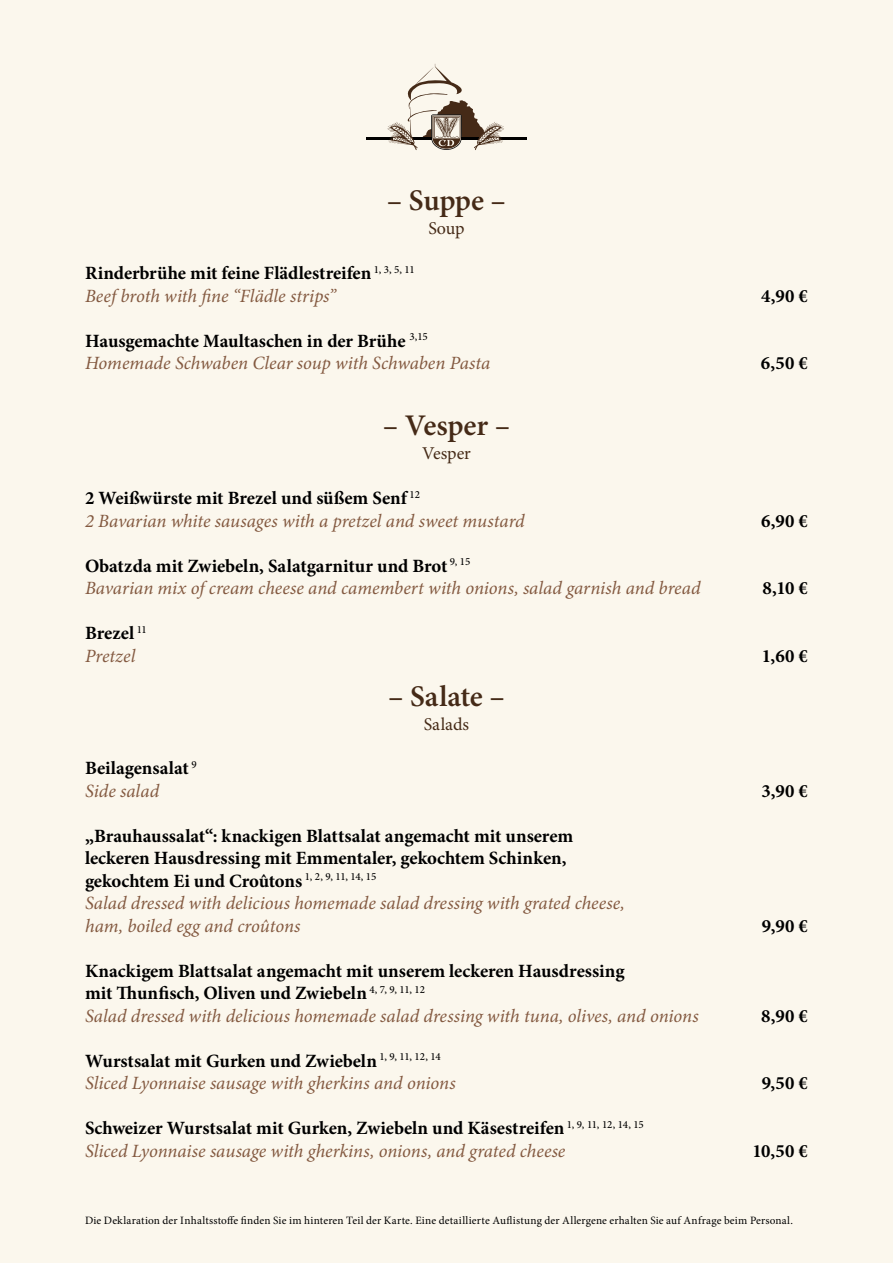
<style>
.page{position:relative;width:893px;height:1263px;background:#fbf7ed}
.page>*{position:absolute;margin:0;border:0;box-sizing:border-box;transform-origin:0 0}
.t1{font:600 30px "Minion Pro";letter-spacing:-.01em;color:#452a17}
.t2{font:700 18.75px/22.5px "Minion Pro";letter-spacing:-.005em;color:#000}
.t3{font:italic 18.75px/22.5px "Minion Pro";letter-spacing:-.005em;color:#835940}
.t4{font:18px "Minion Pro";color:#452a17}
.t5{font:11.25px "Minion Pro";letter-spacing:.015em;color:#000}
.s1{font-weight:400;font-style:italic;color:#835940}
.s2{font-weight:700;font-style:normal;color:#000}
</style>
<div class="page">
<hr style="left:499px;top:137px;width:28px;height:2px;background:#000">
<hr style="left:366px;top:137px;width:26px;height:2px;background:#000">
<svg style="left:387px;top:64px;width:117px;height:86px"></svg>
<h1 class="t1" style="left:387px;top:180px;width:121px">– Suppe –</h1>
<p class="t4" style="left:428px;top:216px;width:38px">Soup</p>
<p class="t2" style="left:85px;top:262px;width:331px">Rinderbrühe mit feine Flädlestreifen <sup>1,</sup> <sup>3,</sup> <sup>5,</sup> <sup>11<br></sup><span class="s1">Beef broth with fine “Flädle strips”</span></p>
<p class="t3" style="left:85px;top:329px;width:407px"><span class="s2">Hausgemachte Maultaschen in der Brühe</span> <sup>3,15<br></sup>Homemade Schwaben Clear soup with Schwaben Pasta</p>
<h1 class="t1" style="left:383px;top:405px;width:129px">– Vesper –</h1>
<p class="t4" style="left:422px;top:441px;width:50px">Vesper</p>
<p class="t3" style="left:85px;top:487px;width:441px"><span class="s2">2 Weißwürste mit Brezel und süßem Senf</span> <sup>12<br></sup>2 Bavarian white sausages with a pretzel and sweet mustard</p>
<p class="t3" style="left:85px;top:554px;width:617px"><span class="s2">Obatzda mit Zwiebeln, Salatgarnitur und Brot</span> <sup>9,</sup> <sup>15<br></sup>Bavarian mix of cream cheese and camembert with onions, salad garnish and bread</p>
<p class="t3" style="left:85px;top:622px;width:63px"><span class="s2">Brezel</span> <sup>11<br></sup>Pretzel</p>
<p class="t2" style="left:85px;top:757px;width:113px">Beilagensalat <sup>9<br></sup><span class="s1">Side salad</span></p>
<h1 class="t1" style="left:388px;top:675px;width:118px">– Salate –</h1>
<p class="t4" style="left:424px;top:712px;width:47px">Salads</p>
<p class="t2" style="left:85px;top:824px;width:541px">„Brauhaussalat“: knackigen Blattsalat angemacht mit unserem leckeren Hausdressing mit Emmentaler, gekochtem Schinken, gekochtem Ei und Croûtons <sup>1,</sup> <sup>2,</sup> <sup>9,</sup> <sup>11,</sup> <sup>14,</sup> <sup>15<br></sup><span class="s1">Salad dressed with delicious homemade salad dressing with grated cheese, ham, boiled egg and croûtons</span></p>
<p class="t2" style="left:85px;top:959px;width:615px">Knackigem Blattsalat angemacht mit unserem leckeren Hausdressing<br>mit Thunfisch, Oliven und Zwiebeln <sup>4,</sup> <sup>7,</sup> <sup>9,</sup> <sup>11,</sup> <sup>12<br></sup><span class="s1">Salad dressed with delicious homemade salad dressing with tuna, olives, and onions</span></p>
<p class="t3" style="left:85px;top:1049px;width:372px"><span class="s2">Wurstsalat mit Gurken und Zwiebeln</span> <sup>1,</sup> <sup>9,</sup> <sup>11,</sup> <sup>12,</sup> <sup>14<br></sup>Sliced Lyonnaise sausage with gherkins and onions</p>
<p class="t3" style="left:85px;top:1117px;width:560px"><span class="s2">Schweizer Wurstsalat mit Gurken, Zwiebeln und Käsestreifen</span> <sup>1,</sup> <sup>9,</sup> <sup>11,</sup> <sup>12,</sup> <sup>14,</sup> <sup>15<br></sup>Sliced Lyonnaise sausage with gherkins, onions, and grated cheese</p>
<p class="t2" style="left:761px;top:284px;width:48px">4,90 €</p>
<p class="t2" style="left:761px;top:352px;width:49px">6,50 €</p>
<p class="t2" style="left:761px;top:509px;width:48px">6,90 €</p>
<p class="t2" style="left:762px;top:577px;width:47px">8,10 €</p>
<p class="t2" style="left:762px;top:644px;width:48px">1,60 €</p>
<p class="t2" style="left:761px;top:779px;width:48px">3,90 €</p>
<p class="t2" style="left:762px;top:914px;width:47px">9,90 €</p>
<p class="t2" style="left:761px;top:1004px;width:48px">8,90 €</p>
<p class="t2" style="left:762px;top:1072px;width:48px">9,50 €</p>
<p class="t2" style="left:752px;top:1139px;width:57px">10,50 €</p>
<p class="t5" style="left:85px;top:1213px;width:709px">Die Deklaration der Inhaltsstoffe finden Sie im hinteren Teil der Karte. Eine detaillierte Auflistung der Allergene erhalten Sie auf Anfrage beim Personal.</p>
</div>
